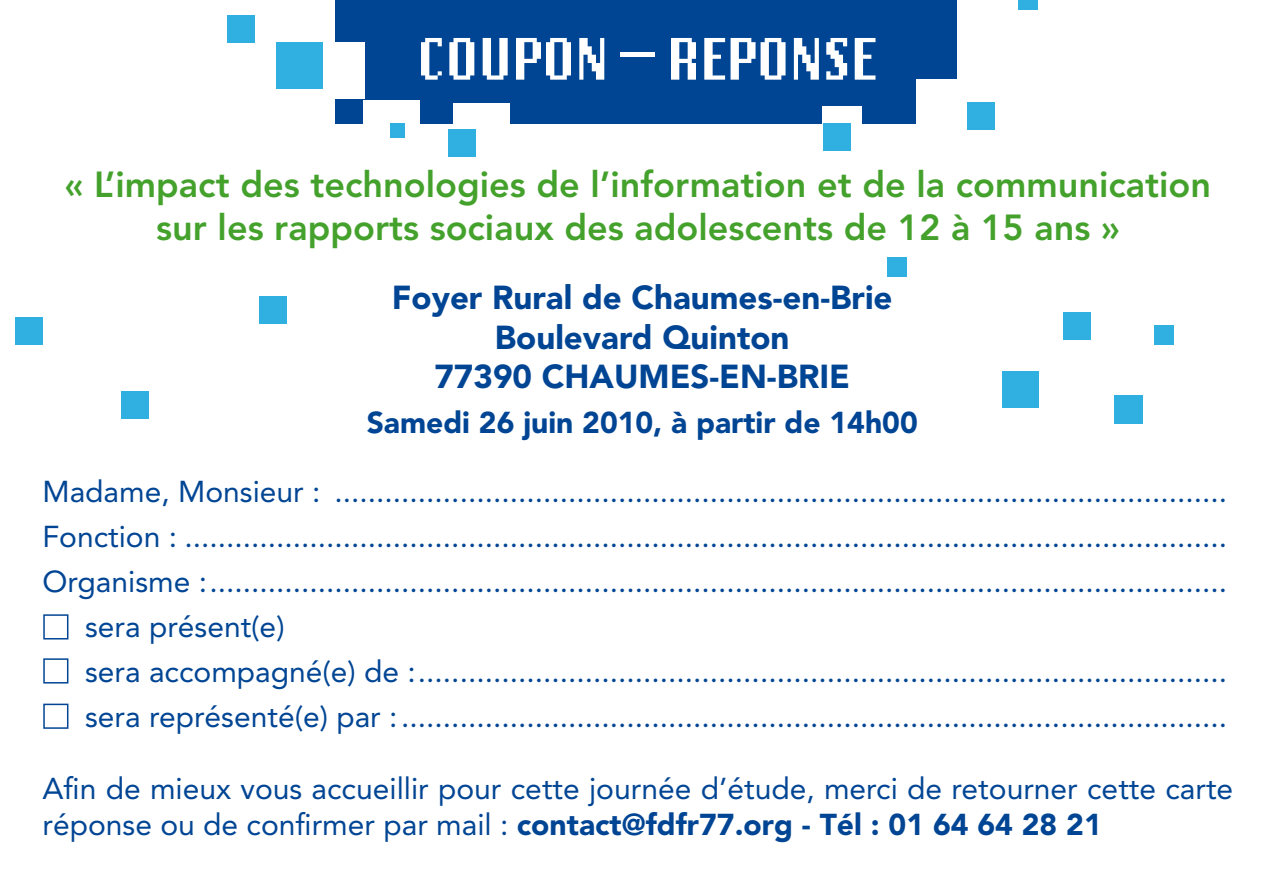
<style>
.page{position:relative;width:1276px;height:893px;background:#fff}
.page>*{position:absolute;margin:0;border:0;box-sizing:border-box;transform-origin:0 0}
.t1{font:75px "Emigre Ten";color:#fff}
.t2{font:800 36px/43.2px "Avenir";color:#44a12c;text-align:center}
.t3{font:900 33px/39.6px "Avenir";color:#004594;text-align:center}
.t4{font:30px/36px "Avenir";color:#004594}
.t5{font:900 30px "Avenir";color:#004594}
.s1{font-weight:900}
</style>
<div class="page">
<div style="left:336px;top:0;width:621px;height:123px;background:#004594"></div>
<div style="left:822px;top:106px;width:39px;height:40px;background:#fff"></div>
<div style="left:916px;top:80px;width:57px;height:56px;background:#fff"></div>
<div style="left:454px;top:103px;width:56px;height:57px;background:#fff"></div>
<div style="left:364px;top:100px;width:56px;height:56px;background:#fff"></div>
<div style="left:308px;top:43px;width:57px;height:56px;background:#fff"></div>
<div style="left:276px;top:43px;width:47px;height:46px;background:#30b0e0"></div>
<div style="left:390px;top:123px;width:14px;height:15px;background:#30b0e0"></div>
<div style="left:448px;top:129px;width:28px;height:28px;background:#30b0e0"></div>
<div style="left:227px;top:15px;width:28px;height:28px;background:#30b0e0"></div>
<div style="left:823px;top:123px;width:27px;height:28px;background:#30b0e0"></div>
<div style="left:967px;top:102px;width:28px;height:28px;background:#30b0e0"></div>
<div style="left:1018px;top:0;width:20px;height:10px;background:#30b0e0"></div>
<div style="left:43px;top:614px;width:25px;height:25px;border:2px solid #004594"></div>
<div style="left:43px;top:658px;width:25px;height:25px;border:2px solid #004594"></div>
<div style="left:43px;top:704px;width:25px;height:25px;border:2px solid #004594"></div>
<div style="left:1063px;top:313px;width:28px;height:27px;background:#30b0e0"></div>
<div style="left:259px;top:296px;width:28px;height:28px;background:#30b0e0"></div>
<div style="left:15px;top:317px;width:28px;height:27px;background:#30b0e0"></div>
<div style="left:121px;top:391px;width:28px;height:28px;background:#30b0e0"></div>
<div style="left:1154px;top:325px;width:20px;height:20px;background:#30b0e0"></div>
<div style="left:887px;top:257px;width:19px;height:20px;background:#30b0e0"></div>
<div style="left:1001px;top:371px;width:37px;height:37px;background:#30b0e0"></div>
<div style="left:1114px;top:395px;width:29px;height:29px;background:#30b0e0"></div>
<h1 class="t1" style="left:417px;top:26px;width:461px">COUPON – REPONSE</h1>
<p class="t2" style="left:65px;top:163px;width:1148px">« L’impact des technologies de l’information et de la communication sur les rapports sociaux des adolescents de 12 à 15 ans »</p>
<p class="t3" style="left:392px;top:277px;width:502px">Foyer Rural de Chaumes-en-Brie<br>Boulevard Quinton<br>77390 CHAUMES-EN-BRIE</p>
<p class="t5" style="left:367px;top:404px;width:552px">Samedi 26 juin 2010, à partir de 14h00</p>
<p class="t4" style="left:43px;top:474px;width:1186px">Madame, Monsieur : ...........................................................................................................</p>
<p class="t4" style="left:43px;top:519px;width:1186px">Fonction : .............................................................................................................................</p>
<p class="t4" style="left:43px;top:564px;width:1186px">Organisme :..........................................................................................................................</p>
<p class="t4" style="left:85px;top:609px;width:201px">sera présent(e)</p>
<p class="t4" style="left:85px;top:654px;width:1143px">sera accompagné(e) de :.................................................................................................</p>
<p class="t4" style="left:85px;top:699px;width:1143px">sera représenté(e) par :...................................................................................................</p>
<p class="t4" style="left:43px;top:771px;width:1192px">Afin de mieux vous accueillir pour cette journée d’étude, merci de retourner cette carte réponse ou de confirmer par mail : <span class="s1">contact@fdfr77.org - Tél : 01 64 64 28 21</span></p>
</div>
